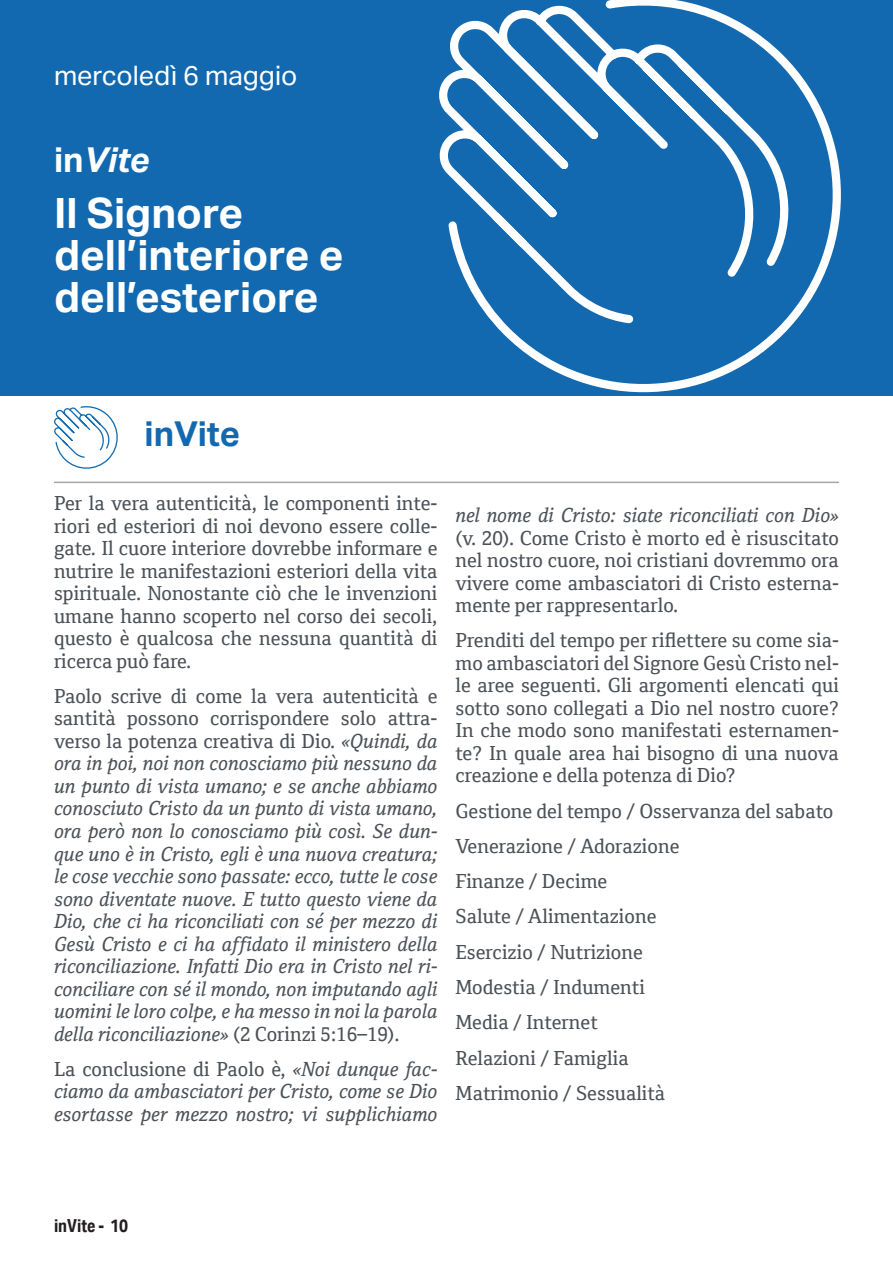
<style>
.page{position:relative;width:893px;height:1263px;background:#fff}
.page>*{position:absolute;margin:0;border:0;box-sizing:border-box;transform-origin:0 0}
.tit-giorno-02{font:700 42px/42px "Aktiv Grotesk";color:#fff}
.tit-sezione{font:700 34.5px "Aktiv Grotesk";color:#1369af}
.t1{font:italic 700 34.5px "Aktiv Grotesk";color:#fff}
.t2{font:27px "Aktiv Grotesk";color:#fff}
.t3{font:19.5px/22.5px "Cordale";color:#4b5157;text-align:justify}
.t4{font:italic 19.5px/22.5px "Cordale W01";color:#4b5157;text-align:justify}
.t5{font:700 18px "Aktiv Grotesk Cd";color:#231f20}
.s1{font-style:normal}
.s2{font-family:"Cordale";font-style:normal}
.s3{font-family:"Cordale W01";font-style:italic}
</style>
<div class="page">
<div style="left:0;top:0;width:893px;height:395px;background:#1369af"></div>
<svg style="left:439px;top:0;width:402px;height:392px"></svg>
<hr style="left:54px;top:482px;width:785px;height:1px;background:#4b5157">
<svg style="left:54px;top:406px;width:64px;height:63px"></svg>
<p class="t2" style="left:54px;top:59px;width:245px">mercoledì 6 maggio</p>
<p class="t1" style="left:54px;top:138px;width:97px"><span class="s1">in</span>Vite</p>
<p class="tit-giorno-02" style="left:54px;top:192px;width:291px">Il Signore dell’interiore e dell’esteriore</p>
<p class="tit-sezione" style="left:144px;top:414px;width:97px">inVite</p>
<p class="t3" style="left:54px;top:492px;width:385px">Per la vera autenticità, le componenti inte&shy;riori ed esteriori di noi devono essere colle&shy;gate. Il cuore interiore dovrebbe informare e nutrire le manifestazioni esteriori della vita spirituale. Nonostante ciò che le invenzioni umane hanno scoperto nel corso dei secoli, questo è qualcosa che nessuna quantità di ricerca può fare.</p>
<p class="t4" style="left:54px;top:685px;width:385px"><span class="s2">Paolo scrive di come la vera autenticità e santità possono corrispondere solo attra&shy;verso la potenza creativa di Dio.</span> «Quindi, da ora in poi, noi non conosciamo più nessuno da un punto di vista umano; e se anche abbiamo conosciuto Cristo da un punto di vista umano, ora però non lo conosciamo più così. Se dun&shy;que uno è in Cristo, egli è una nuova creatura; le cose vecchie sono passate: ecco, tutte le cose sono diventate nuove. E tutto questo viene da Dio, che ci ha riconciliati con sé per mezzo di Gesù Cristo e ci ha affidato il ministero della riconciliazione. Infatti Dio era in Cristo nel ri&shy;conciliare con sé il mondo, non imputando agli uomini le loro colpe, e ha messo in noi la parola della riconciliazione» <span class="s2">(2 Corinzi 5:16–19).</span></p>
<p class="t4" style="left:54px;top:1057px;width:385px"><span class="s2">La conclusione di Paolo è,</span> «Noi dunque fac&shy;ciamo da ambasciatori per Cristo, come se Dio esortasse per mezzo nostro; vi supplichiamo</p>
<p class="t3" style="left:455px;top:504px;width:385px"><span class="s3">nel nome di Cristo: siate riconciliati con Dio» </span>(v. 20). Come Cristo è morto ed è risuscitato nel nostro cuore, noi cristiani dovremmo ora vivere come ambasciatori di Cristo esterna&shy;mente per rappresentarlo.</p>
<p class="t3" style="left:455px;top:629px;width:385px">Prenditi del tempo per riflettere su come sia&shy;mo ambasciatori del Signore Gesù Cristo nel&shy;le aree seguenti. Gli argomenti elencati qui sotto sono collegati a Dio nel nostro cuore?<br>In che modo sono manifestati esternamen&shy;te? In quale area hai bisogno di una nuova creazione e della potenza di Dio?</p>
<p class="t3" style="left:455px;top:800px;width:379px">Gestione del tempo / Osservanza del sabato</p>
<p class="t3" style="left:455px;top:835px;width:225px">Venerazione / Adorazione</p>
<p class="t3" style="left:455px;top:870px;width:153px">Finanze / Decime</p>
<p class="t3" style="left:455px;top:905px;width:202px">Salute / Alimentazione</p>
<p class="t3" style="left:455px;top:941px;width:189px">Esercizio / Nutrizione</p>
<p class="t3" style="left:455px;top:976px;width:191px">Modestia / Indumenti</p>
<p class="t3" style="left:455px;top:1011px;width:144px">Media / Internet</p>
<p class="t3" style="left:455px;top:1046px;width:175px">Relazioni / Famiglia</p>
<p class="t3" style="left:455px;top:1082px;width:211px">Matrimonio / Sessualità</p>
<p class="t5" style="left:54px;top:1215px;width:76px">inVite - 10</p>
</div>
